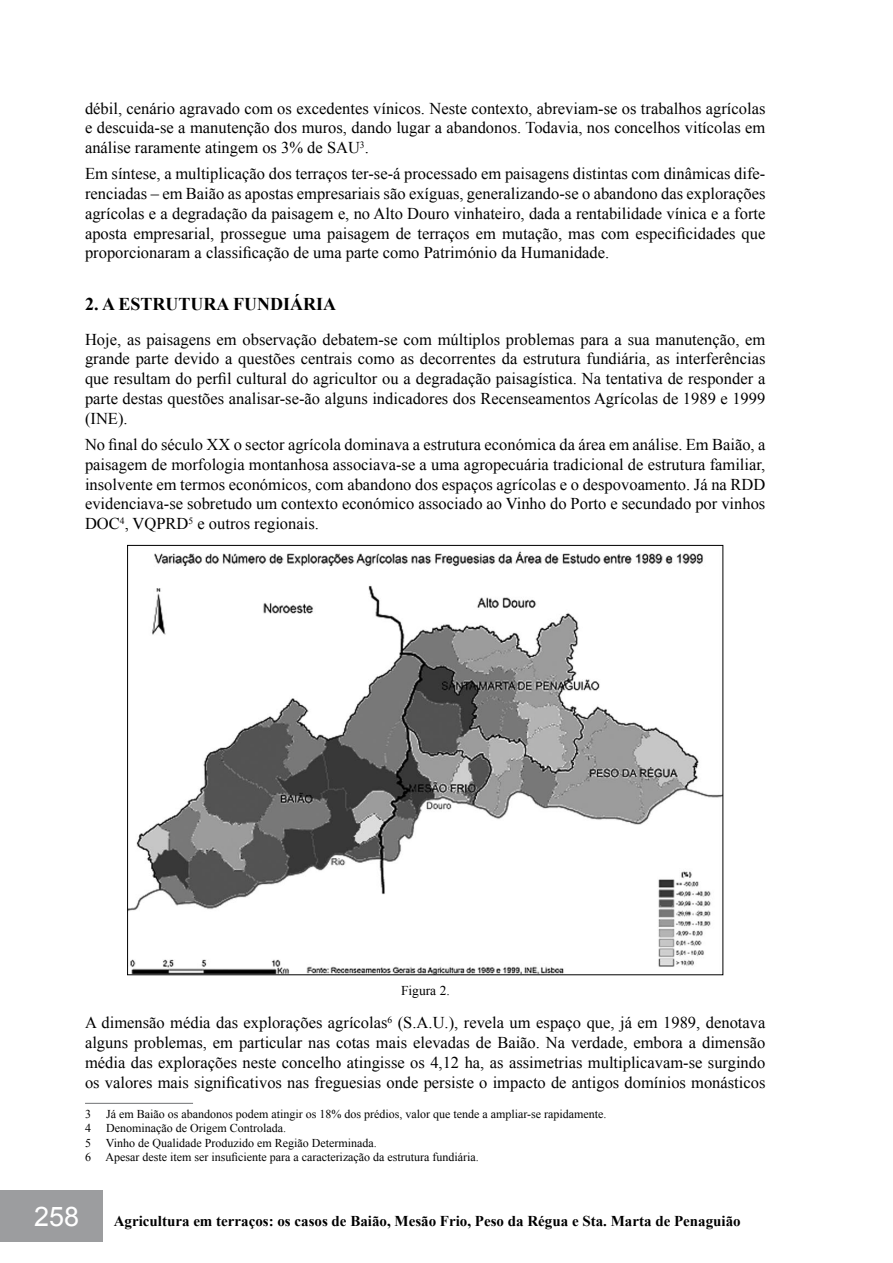
<style>
.page{position:relative;width:893px;height:1263px;background:#fff}
.page>*{position:absolute;margin:0;border:0;box-sizing:border-box;transform-origin:0 0}
.t1{font:27px "Arial";color:#fff}
.t2{font:700 18px "Times New Roman";color:#000}
.t3{font:16.5px/19.8px "Times New Roman";color:#000;text-align:justify}
.t4{font:700 15px "Times New Roman";color:#000}
.t5{font:13.5px "Times New Roman";color:#000}
.t6{font:12px/14.4px "Times New Roman";color:#000}
</style>
<div class="page">
<div style="left:0;top:1191px;width:102px;height:51px;background:#9c9d9f"></div>
<img style="left:129px;top:551px;width:592px;height:422px">
<hr style="left:85px;top:1103px;width:108px;height:1px;background:#707173">
<p class="t3" style="left:85px;top:98px;width:682px">débil, cenário agravado com os excedentes vínicos. Neste contexto, abreviam-se os trabalhos agrícolas e descuida-se a manutenção dos muros, dando lugar a abandonos. Todavia, nos concelhos vitícolas em análise raramente atingem os 3% de SAU .</p>
<p class="t3" style="left:85px;top:164px;width:682px">Em síntese, a multiplicação dos terraços ter-se-á processado em paisagens distintas com dinâmicas dife&shy;renciadas – em Baião as apostas empresariais são exíguas, generalizando-se o abandono das explorações agrícolas e a degradação da paisagem e, no Alto Douro vinhateiro, dada a rentabilidade vínica e a forte aposta empresarial, prossegue uma paisagem de terraços em mutação, mas com especificidades que proporcionaram a classificação de uma parte como Património da Humanidade.</p>
<p class="t2" style="left:85px;top:291px;width:47px">2. A estrutura</p>
<p class="t2" style="left:233px;top:291px;width:13px">fundi</p>
<p class="t2" style="left:290px;top:291px;width:25px">ária</p>
<p class="t3" style="left:85px;top:329px;width:682px">Hoje, as paisagens em observação debatem-se com múltiplos problemas para a sua manutenção, em grande parte devido a questões centrais como as decorrentes da estrutura fundiária, as interferências que resultam do perfil cultural do agricultor ou a degradação paisagística. Na tentativa de responder a parte destas questões analisar-se-ão alguns indicadores dos Recenseamentos Agrícolas de 1989 e 1999 (INE).</p>
<p class="t3" style="left:85px;top:434px;width:682px">No final do século XX o sector agrícola dominava a estrutura económica da área em análise. Em Baião, a paisagem de morfologia montanhosa associava-se a uma agropecuária tradicional de estrutura familiar, insolvente em termos económicos, com abandono dos espaços agrícolas e o despovoamento. Já na RDD evidenciava-se sobretudo um contexto económico associado ao Vinho do Porto e secundado por vinhos DOC , VQPRD e outros regionais.</p>
<p class="t5" style="left:401px;top:982px;width:50px">Figura 2.</p>
<p class="t3" style="left:85px;top:1012px;width:682px">A dimensão média das explorações agrícolas (S.A.U.), revela um espaço que, já em 1989, denotava alguns problemas, em particular nas cotas mais elevadas de Baião. Na verdade, embora a dimensão média das explorações neste concelho atingisse os 4,12 ha, as assimetrias multiplicavam-se surgindo os valores mais significativos nas freguesias onde persiste o impacto de antigos domínios monásticos</p>
<p class="t6" style="left:105px;top:1106px;width:502px">Já em Baião os abandonos podem atingir os 18% dos prédios, valor que tende a ampliar-se rapidamente.<br>Denominação de Origem Controlada.<br>Vinho de Qualidade Produzido em Região Determinada.<br>Apesar deste item ser insuficiente para a caracterização da estrutura fundiária.</p>
<p class="t1" style="left:34px;top:1199px;width:30px">258</p>
<p class="t4" style="left:114px;top:1211px;width:629px">Agricultura em terraços: os casos de Baião, Mesão Frio, Peso da Régua e Sta. Marta de Penaguião</p>
</div>
